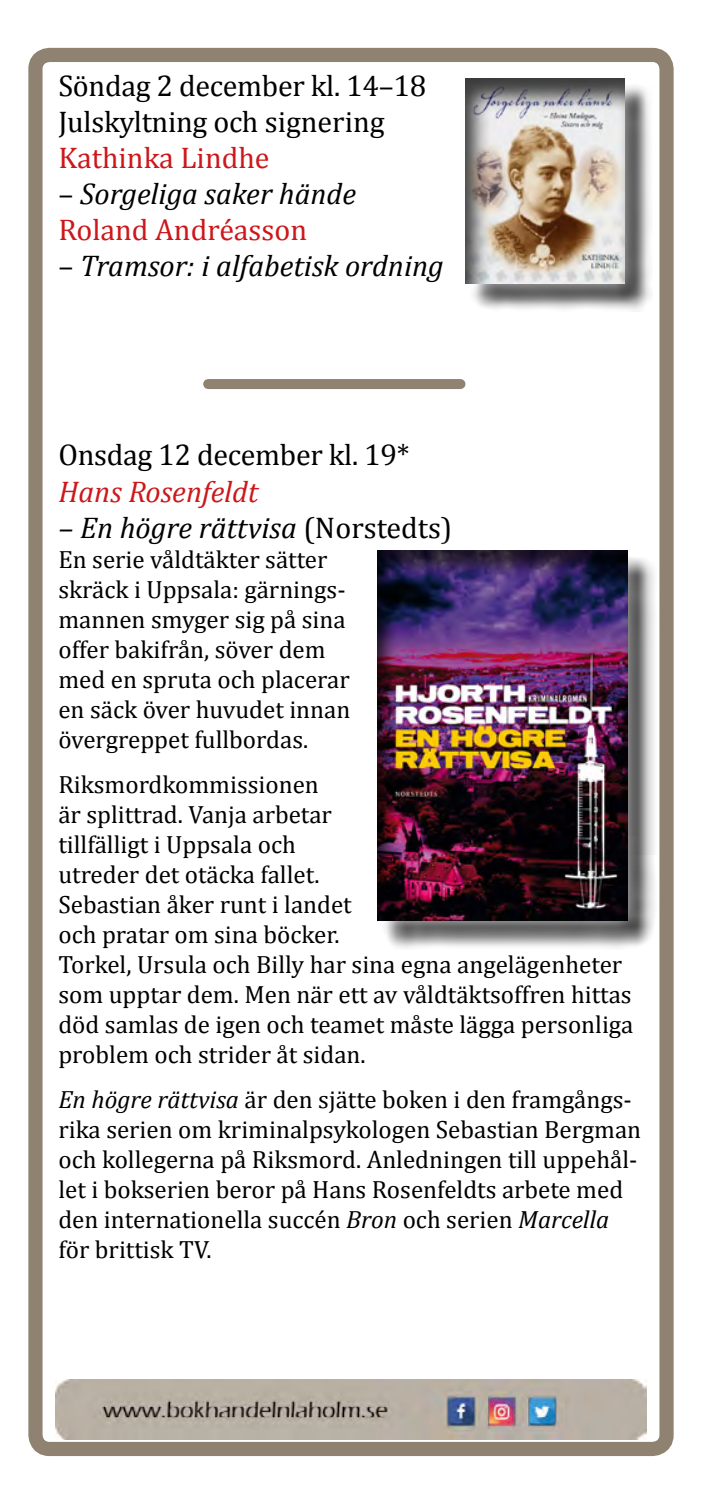
<style>
.page{position:relative;width:702px;height:1489px;background:#fff}
.page>*{position:absolute;margin:0;border:0;box-sizing:border-box;transform-origin:0 0}
.t1{font:italic 30px/36px "Cambria";color:#000}
.t2{font:30px/36px "Cambria";letter-spacing:-.01em;color:#000}
.t3{font:italic 30px "Cambria";color:#cd171a}
.t4{font:30px "Cambria";color:#cd171a}
.t5{font:25px/30px "Cambria";color:#000}
.s1{font-style:normal}
.s2{font-style:normal;color:#cd171a}
.s3{font-style:italic}
</style>
<div class="page">
<div style="left:28px;top:48px;width:645px;height:1407px;border:14px solid #908270;border-radius:14px"></div>
<div style="left:208px;top:379px;width:252px;height:10px;background:#908270"></div>
<img style="left:55px;top:1379px;width:591px;height:59px">
<div style="left:382px;top:554px;width:275px;height:395px;background:#000;opacity:.75"></div>
<div style="left:362px;top:535px;width:280px;height:400px;background:#fff;opacity:.75"></div>
<div style="left:357px;top:535px;width:290px;height:385px;background:#000;opacity:.75"></div>
<div style="left:470px;top:83px;width:182px;height:229px;background:#000;opacity:.75"></div>
<div style="left:447px;top:61px;width:194px;height:240px;background:#fff;opacity:.75"></div>
<div style="left:445px;top:61px;width:199px;height:225px;background:#000;opacity:.75"></div>
<p class="t2" style="left:58px;top:67px;width:369px">Söndag 2 december kl. 14–18<br>Julskyltning och signering</p>
<p class="t4" style="left:58px;top:140px;width:213px">Kathinka Lindhe</p>
<p class="t1" style="left:58px;top:174px;width:299px"><span class="s1">–</span> Sorgeliga saker hände<br><span class="s2">Roland Andréasson</span></p>
<p class="t1" style="left:58px;top:246px;width:387px"><span class="s1">–</span> Tramsor: i alfabetisk ordning</p>
<p class="t2" style="left:58px;top:437px;width:353px">Onsdag 12 december kl. 19*</p>
<p class="t3" style="left:58px;top:470px;width:201px">Hans Rosenfeldt</p>
<p class="t1" style="left:58px;top:508px;width:395px">– En högre rättvisa <span class="s1">(Norstedts)</span></p>
<p class="t5" style="left:58px;top:544px;width:293px">En serie våldtäkter sätter skräck i Uppsala: gärnings&shy;mannen smyger sig på sina offer bakifrån, söver dem med en spruta och placerar en säck över huvudet innan övergreppet fullbordas.</p>
<p class="t5" style="left:58px;top:769px;width:576px">Riksmordkommissionen<br>är splittrad. Vanja arbetar<br>tillfälligt i Uppsala och<br>utreder det otäcka fallet.<br>Sebastian åker runt i landet<br>och pratar om sina böcker.<br>Torkel, Ursula och Billy har sina egna angelägenheter som upptar dem. Men när ett av våldtäktsoffren hittas död samlas de igen och teamet måste lägga personliga problem och strider åt sidan.</p>
<p class="t5" style="left:58px;top:1084px;width:584px"><span class="s3">En högre rättvisa</span> är den sjätte boken i den framgångs&shy;rika serien om kriminalpsykologen Sebastian Bergman och kollegerna på Riksmord. Anledningen till uppehål&shy;let i bokserien beror på Hans Rosenfeldts arbete med den internationella succén <span class="s3">Bron</span> och serien <span class="s3">Marcella </span>för brittisk TV.</p>
</div>
